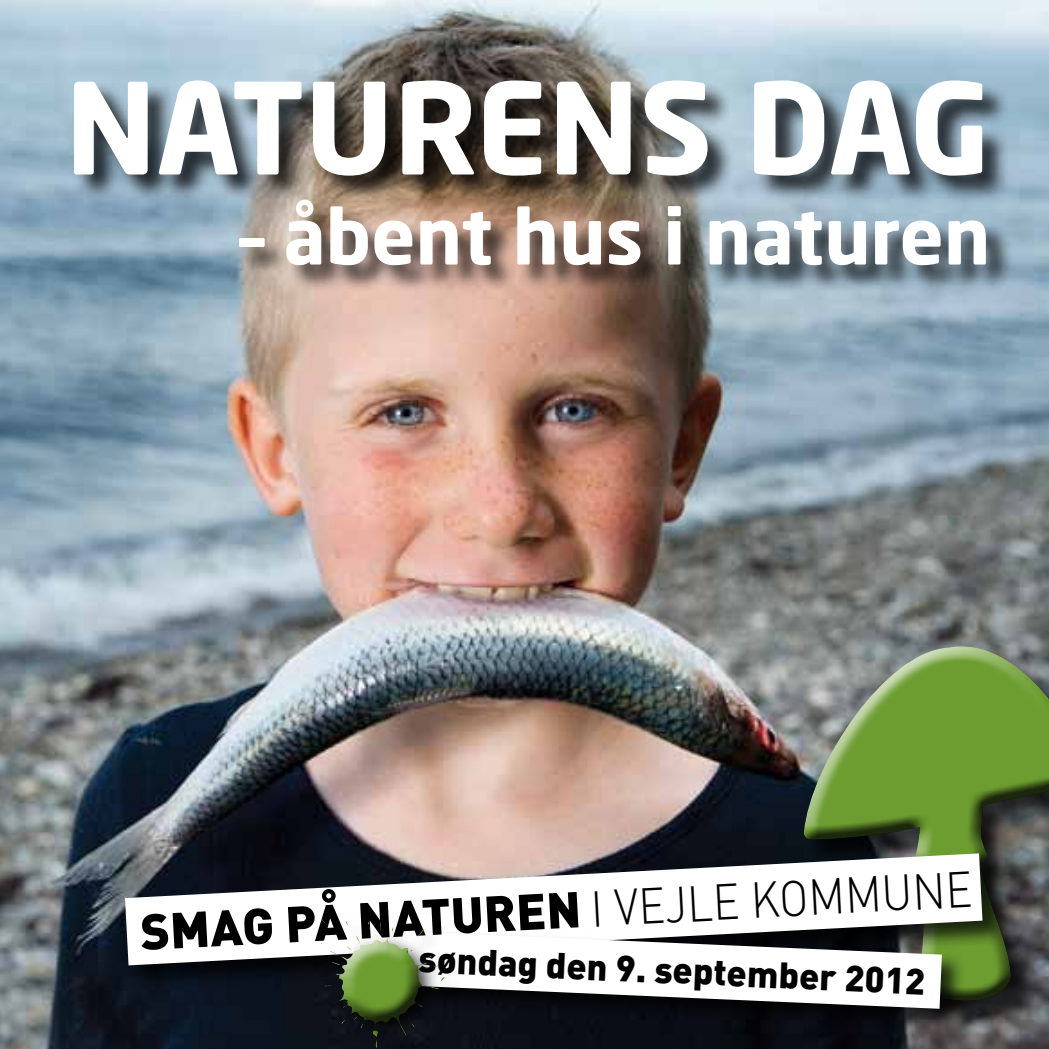
<style>
.page{position:relative;width:1049px;height:1049px;background:#fff}
.page>*{position:absolute;margin:0;border:0;box-sizing:border-box;transform-origin:0 0}
.t1{font:700 125px "Neo Sans Std";letter-spacing:-.01em;color:#fff}
.t2{font:700 75.75px "Neo Sans Std";color:#fff}
.t3{font:900 49.75px "DIN";color:#000}
.t4{font:900 36.25px "DIN";color:#000}
.s1{font-weight:300}
</style>
<div class="page">
<img style="left:0;top:0;width:1049px;height:1049px">
<div style="left:800px;top:642px;width:249px;height:358px;background:#fff;opacity:.75"></div>
<div style="left:800px;top:686px;width:249px;height:316px;background:#000;opacity:.75"></div>
<div style="left:75px;top:82px;width:938px;height:211px;background:#000;opacity:.75"></div>
<div style="left:125px;top:853px;width:883px;height:138px;background:#000;opacity:.75"></div>
<svg style="left:125px;top:853px;width:196px;height:112px"></svg>
<svg style="left:321px;top:759px;width:696px;height:289px"></svg>
<div style="left:317px;top:915px;width:130px;height:134px;background:#fff"></div>
<div style="left:317px;top:918px;width:130px;height:131px;background:#000;opacity:.75"></div>
<h1 class="t1" style="left:65px;top:48px;width:927px">Naturens dag</h1>
<h2 class="t2" style="left:240px;top:188px;width:752px">– åbent hus i naturen</h2>
<p class="t3" style="left:139px;top:899px;width:834px;rotate:-3deg">Smag på nat ur en <span class="s1">i vejle kommune</span></p>
<p class="t4" style="left:419px;top:937px;width:508px;rotate:2deg">søndag den 9. september 2012</p>
</div>
